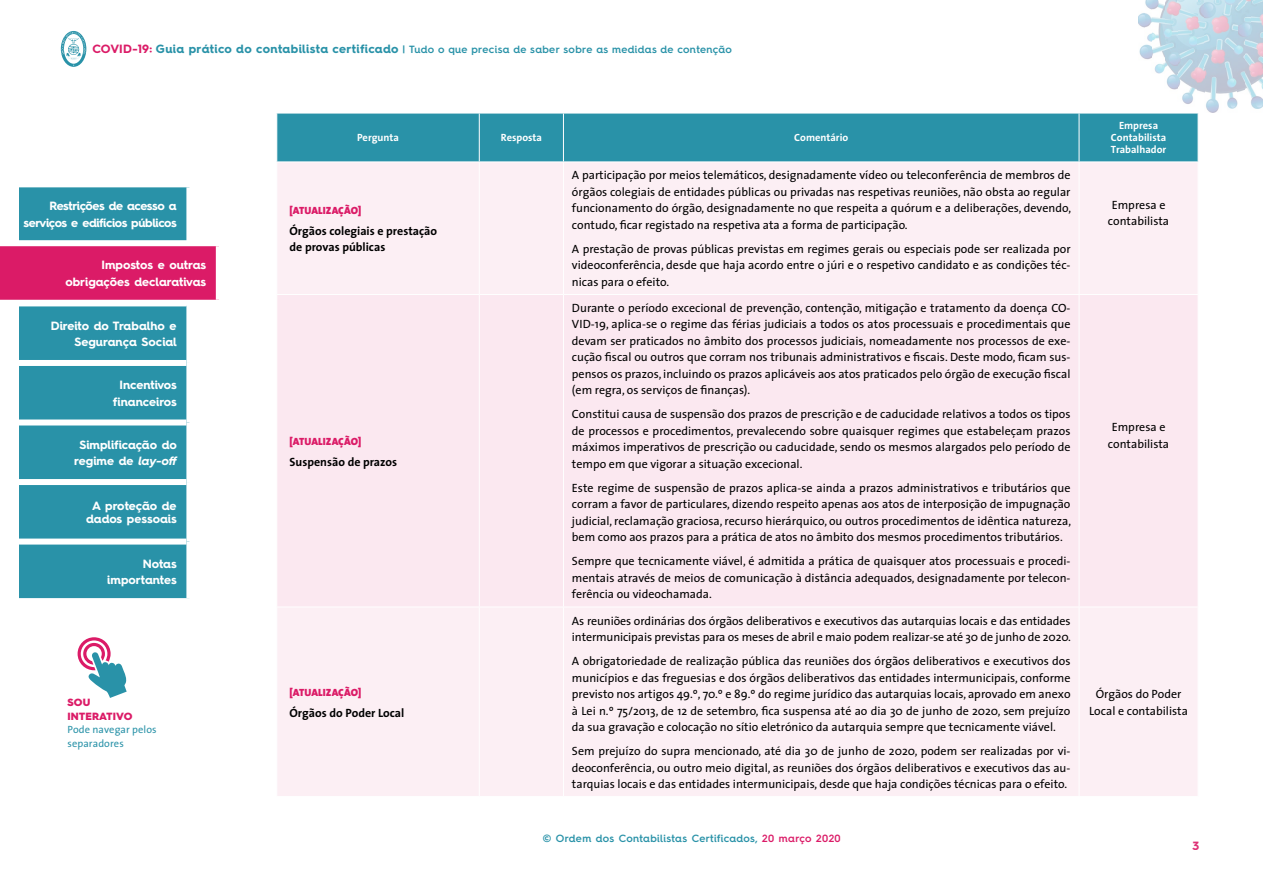
<style>
.page{position:relative;width:1263px;height:893px;background:#fff}
.page>*{position:absolute;margin:0;border:0;box-sizing:border-box;transform-origin:0 0}
.t1{font:12px/16.5px "The Sans";color:#000;text-align:justify}
.t2{font:700 12px/16.5px "Hurme Geometric Sans 4";letter-spacing:-.005em;color:#fff;text-align:right}
.t3{font:700 12px/16.5px "The Sans";color:#000}
.t4{font:700 12px/16.5px "Hurme Geometric Sans 4";letter-spacing:-.035em;color:#fff;text-align:right}
.t5{font:700 12px "Hurme Geometric Sans 4";color:#db1b67}
.t6{font:600 10.5px "Hurme Geometric Sans 4";letter-spacing:.03em;color:#2992a8}
.t7{font:700 10.5px/12px "The Sans";color:#fff;text-align:center}
.t8{font:900 10.5px "The Sans";letter-spacing:.005em;color:#db1b67}
.t9{font:10.5px/13.5px "The Sans";letter-spacing:.01em;color:#2992a8}
.t10{font:900 10.5px/13.5px "Hurme Geometric Sans 4";letter-spacing:.02em;color:#db1b67}
.s1{font-weight:700;font-size:12px;color:#db1b67}
.s2{font-weight:700;font-size:12px}
.s3{font-style:italic}
.s4{color:#db1b67}
</style>
<div class="page">
<div style="left:19px;top:187px;width:167px;height:411px;background:#2992a8"></div>
<div style="left:0;top:360px;width:186px;height:6px;background:#fff"></div>
<div style="left:0;top:419px;width:186px;height:6px;background:#fff"></div>
<div style="left:0;top:479px;width:186px;height:6px;background:#fff"></div>
<div style="left:0;top:539px;width:186px;height:6px;background:#fff"></div>
<svg style="left:78px;top:637px;width:49px;height:61px"></svg>
<img style="left:1204px;top:0;width:33px;height:113px">
<img style="left:1251px;top:0;width:12px;height:109px">
<img style="left:1178px;top:0;width:20px;height:104px">
<img style="left:1244px;top:0;width:7px;height:95px">
<img style="left:1164px;top:0;width:14px;height:90px">
<img style="left:1198px;top:0;width:6px;height:93px">
<img style="left:1237px;top:0;width:7px;height:92px">
<img style="left:1151px;top:0;width:13px;height:74px">
<img style="left:1139px;top:41px;width:12px;height:19px">
<img style="left:1145px;top:0;width:6px;height:41px">
<img style="left:1138px;top:13px;width:7px;height:15px">
<svg style="left:61px;top:31px;width:25px;height:36px"></svg>
<div style="left:277px;top:114px;width:921px;height:48px;background:#2992a8"></div>
<div style="left:277px;top:163px;width:920px;height:633px;background:#fceff4"></div>
<div style="left:277px;top:295px;width:921px;height:312px;background:#fbe8f0"></div>
<hr style="left:276px;top:294px;width:203px;height:1px;background:#fff">
<hr style="left:479px;top:294px;width:84px;height:1px;background:#fff">
<hr style="left:563px;top:294px;width:516px;height:1px;background:#fff">
<hr style="left:1079px;top:294px;width:119px;height:1px;background:#fff">
<hr style="left:276px;top:607px;width:203px;height:1px;background:#fff">
<hr style="left:479px;top:607px;width:84px;height:1px;background:#fff">
<hr style="left:563px;top:607px;width:516px;height:1px;background:#fff">
<hr style="left:1079px;top:607px;width:119px;height:1px;background:#fff">
<hr style="left:479px;top:162px;width:1px;height:132px;background:#fff">
<hr style="left:563px;top:162px;width:1px;height:132px;background:#fff">
<hr style="left:1079px;top:162px;width:1px;height:132px;background:#fff">
<hr style="left:479px;top:295px;width:1px;height:312px;background:#fff">
<hr style="left:563px;top:295px;width:1px;height:312px;background:#fff">
<hr style="left:1079px;top:295px;width:1px;height:312px;background:#fff">
<hr style="left:479px;top:607px;width:1px;height:189px;background:#fff">
<hr style="left:563px;top:607px;width:1px;height:189px;background:#fff">
<hr style="left:1079px;top:607px;width:1px;height:189px;background:#fff">
<hr style="left:479px;top:113px;width:1px;height:49px;background:#fff">
<hr style="left:563px;top:113px;width:1px;height:49px;background:#fff">
<hr style="left:1079px;top:113px;width:1px;height:49px;background:#fff">
<div style="left:0;top:243px;width:219px;height:60px;background:#db1b67"></div>
<div style="left:0;top:240px;width:222px;height:6px;background:#fff"></div>
<div style="left:216px;top:246px;width:6px;height:54px;background:#fff"></div>
<div style="left:0;top:300px;width:222px;height:6px;background:#fff"></div>
<p class="t6" style="left:92px;top:42px;width:641px"><span class="s1">COVID-19:</span> <span class="s2">Guia prático do contabilista certificado</span> | Tudo o que precisa de saber sobre as medidas de contenção</p>
<p class="t4" style="left:23px;top:198px;width:155px">Restrições de acesso a serviços e edifícios públicos</p>
<p class="t2" style="left:36px;top:257px;width:142px">Impostos e utras obrigações declarativas</p>
<p class="t2" style="left:51px;top:317px;width:128px">Direito do Trabalho e<br>Segurança Social</p>
<p class="t2" style="left:113px;top:376px;width:65px;text-align:center">Incentivos financeiros</p>
<p class="t2" style="left:74px;top:436px;width:105px;text-align:center">Simplificação do regime de <span class="s3">lay-off</span></p>
<p class="t2" style="left:86px;top:498px;width:92px;line-height:13.5px;text-align:center">A proteção de dados pessoais</p>
<p class="t2" style="left:107px;top:555px;width:71px">Notas importantes</p>
<p class="t2" style="left:65px;top:257px;width:142px">Impostos e outras obrigações declarativas</p>
<p class="t10" style="left:68px;top:695px;width:66px">SOU<br>INTERATIVO</p>
<p class="t9" style="left:68px;top:722px;width:91px">Pode navegar pelos separadores</p>
<p class="t7" style="left:357px;top:132px;width:43px">Pergunta</p>
<p class="t7" style="left:501px;top:132px;width:43px">Resposta</p>
<p class="t7" style="left:794px;top:132px;width:56px">Comentário</p>
<p class="t7" style="left:1111px;top:120px;width:57px">Empresa<br>Contabilista<br>Trabalhador</p>
<p class="t8" style="left:290px;top:202px;width:73px">[ATUALIZAÇÃO]</p>
<p class="t3" style="left:290px;top:222px;width:149px">Órgãos colegiais e prestação de provas públicas</p>
<p class="t8" style="left:290px;top:432px;width:73px">[ATUALIZAÇÃO]</p>
<p class="t3" style="left:290px;top:453px;width:109px">Suspensão de prazos</p>
<p class="t8" style="left:290px;top:683px;width:73px">[ATUALIZAÇÃO]</p>
<p class="t3" style="left:290px;top:704px;width:116px">Órgãos do Poder Local</p>
<p class="t1" style="left:572px;top:167px;width:501px">A participação por meios telemáticos, designadamente vídeo ou teleconferência de membros de órgãos colegiais de entidades públicas ou privadas nas respetivas reuniões, não obsta ao regular funcionamento do órgão, designadamente no que respeita a quórum e a deliberações, devendo, contudo, ficar registado na respetiva ata a forma de participação.</p>
<p class="t1" style="left:572px;top:240px;width:500px">A prestação de provas públicas previstas em regimes gerais ou especiais pode ser realizada por videoconferência, desde que haja acordo entre o júri e o respetivo candidato e as condições téc&shy;nicas para o efeito.</p>
<p class="t1" style="left:572px;top:299px;width:500px">Durante o período excecional de prevenção, contenção, mitigação e tratamento da doença CO-VID-19, aplica-se o regime das férias judiciais a todos os atos processuais e procedimentais que devam ser praticados no âmbito dos processos judiciais, nomeadamente nos processos de exe&shy;cução fiscal ou outros que corram nos tribunais administrativos e fiscais. Deste modo, ficam sus&shy;pensos os prazos, incluindo os prazos aplicáveis aos atos praticados pelo órgão de execução fiscal (em regra, os serviços de finanças).</p>
<p class="t1" style="left:572px;top:406px;width:500px">Constitui causa de suspensão dos prazos de prescrição e de caducidade relativos a todos os tipos de processos e procedimentos, prevalecendo sobre quaisquer regimes que estabeleçam prazos máximos imperativos de prescrição ou caducidade, sendo os mesmos alargados pelo período de tempo em que vigorar a situação excecional.</p>
<p class="t1" style="left:572px;top:479px;width:501px">Este regime de suspensão de prazos aplica-se ainda a prazos administrativos e tributários que corram a favor de particulares, dizendo respeito apenas aos atos de interposição de impugnação judicial, reclamação graciosa, recurso hierárquico, ou outros procedimentos de idêntica natureza, bem como aos prazos para a prática de atos no âmbito dos mesmos procedimentos tributários.</p>
<p class="t1" style="left:572px;top:553px;width:500px">Sempre que tecnicamente viável, é admitida a prática de quaisquer atos processuais e procedi&shy;mentais através de meios de comunicação à distância adequados, designadamente por telecon&shy;ferência ou videochamada.</p>
<p class="t1" style="left:572px;top:612px;width:501px">As reuniões ordinárias dos órgãos deliberativos e executivos das autarquias locais e das entidades intermunicipais previstas para os meses de abril e maio podem realizar-se até 30 de junho de 2020.</p>
<p class="t1" style="left:572px;top:652px;width:500px">A obrigatoriedade de realização pública das reuniões dos órgãos deliberativos e executivos dos municípios e das freguesias e dos órgãos deliberativos das entidades intermunicipais, conforme previsto nos artigos 49.º, 70.º e 89.º do regime jurídico das autarquias locais, aprovado em anexo à Lei n.º 75/2013, de 12 de setembro, fica suspensa até ao dia 30 de junho de 2020, sem prejuízo da sua gravação e colocação no sítio eletrónico da autarquia sempre que tecnicamente viável.</p>
<p class="t1" style="left:572px;top:742px;width:500px">Sem prejuízo do supra mencionado, até dia 30 de junho de 2020, podem ser realizadas por vi&shy;deoconferência, ou outro meio digital, as reuniões dos órgãos deliberativos e executivos das au&shy;tarquias locais e das entidades intermunicipais, desde que haja condições técnicas para o efeito.</p>
<p class="t6" style="left:543px;top:831px;width:300px">© Ordem dos Contabilistas Certificados, <span class="s4">20 março 2020</span></p>
<p class="t1" style="left:1108px;top:196px;width:63px;text-align:center">Empresa e contabilista</p>
<p class="t1" style="left:1108px;top:419px;width:63px;text-align:center">Empresa e contabilista</p>
<p class="t1" style="left:1089px;top:685px;width:100px;text-align:center">Órgãos do Poder<br>Local e contabilista</p>
<p class="t5" style="left:1192px;top:837px;width:8px">3</p>
</div>
